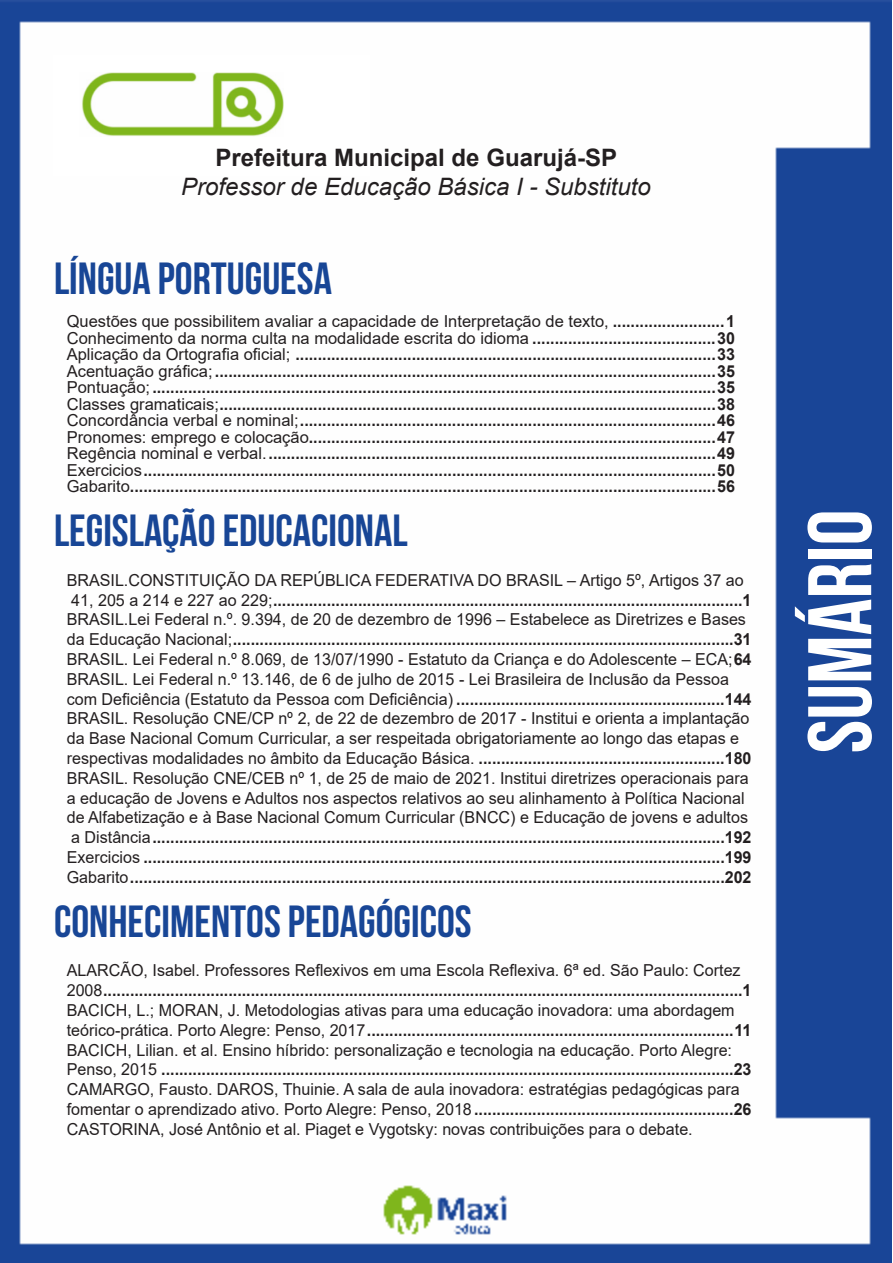
<style>
.page{position:relative;width:893px;height:1263px;background:#fff}
.page>*{position:absolute;margin:0;border:0;box-sizing:border-box;transform-origin:0 0}
.t1{font:700 90px "Bebas Neue";color:#fff}
.t2{font:700 45px "Bebas Neue";color:#184696}
.t3{font:italic 24px "Arial";color:#231f20}
.t4{font:700 24px "Arial";color:#231f20}
.INDICE{font:700 16.5px "Arial";color:#231f20}
.INDICE-2{font:16.5px "Arial";color:#231f20}
.s1{font-weight:700}
.s2{font-weight:400}
</style>
<div class="page">
<img style="left:0;top:0;width:892px;height:1263px">
<div style="left:53px;top:55px;width:317px;height:121px;background:#fff"></div>
<img style="left:82px;top:72px;width:201px;height:64px">
<p class="t4" style="left:216px;top:141px;width:403px">Prefeitura Municipal de Guarujá-SP</p>
<p class="t3" style="left:181px;top:171px;width:471px">Professor de Educação Básica I - Substituto</p>
<p class="t2" style="left:54px;top:254px;width:279px">LÍNGUA PORTUGUESA</p>
<p class="INDICE-2" style="left:67px;top:310px;width:670px">Questões que possibilitem avaliar a capacidade de Interpretação de texto, <span class="s1">.........................1</span></p>
<p class="INDICE-2" style="left:67px;top:326px;width:670px">Conhecimento da norma culta na modalidade escrita do idioma <span class="s1">.........................................30</span></p>
<p class="INDICE" style="left:67px;top:343px;width:670px"><span class="s2">Aplicação da Ortografia oficial;</span> ..............................................................................................33</p>
<p class="INDICE" style="left:67px;top:359px;width:670px"><span class="s2">Acentuação gráfica;</span> ................................................................................................................35</p>
<p class="INDICE" style="left:67px;top:376px;width:670px"><span class="s2">Pontuação;</span>..............................................................................................................................35</p>
<p class="INDICE" style="left:67px;top:392px;width:670px"><span class="s2">Classes gramaticais;</span>...............................................................................................................38</p>
<p class="INDICE" style="left:67px;top:409px;width:670px"><span class="s2">Concordância verbal e nominal;</span>.............................................................................................46</p>
<p class="INDICE" style="left:67px;top:425px;width:670px"><span class="s2">Pronomes: emprego e colocação</span>...........................................................................................47</p>
<p class="INDICE" style="left:67px;top:442px;width:670px"><span class="s2">Regência nominal e verbal.</span>....................................................................................................49</p>
<p class="INDICE" style="left:67px;top:458px;width:670px"><span class="s2">Exercicios</span>................................................................................................................................50</p>
<p class="INDICE" style="left:67px;top:475px;width:670px"><span class="s2">Gabarito</span>...................................................................................................................................56</p>
<p class="t2" style="left:54px;top:506px;width:355px">LEGISLAÇÃO EDUCACIONAL</p>
<p class="INDICE-2" style="left:67px;top:569px;width:679px">BRASIL.CONSTITUIÇÃO DA REPÚBLICA FEDERATIVA DO BRASIL – Artigo 5º, Artigos 37 ao</p>
<p class="INDICE" style="left:71px;top:588px;width:682px"><span class="s2">41, 205 a 214 e 227 ao 229;</span>.........................................................................................................1</p>
<p class="INDICE-2" style="left:67px;top:608px;width:681px">BRASIL.Lei Federal n.º. 9.394, de 20 de dezembro de 1996 – Estabelece as Diretrizes e Bases</p>
<p class="INDICE" style="left:67px;top:628px;width:686px"><span class="s2">da Educação Nacional;</span>................................................................................................................31</p>
<p class="INDICE-2" style="left:67px;top:648px;width:686px">BRASIL. Lei Federal n.º 8.069, de 13/07/1990 - Estatuto da Criança e do Adolescente – ECA;<span class="s1">64</span></p>
<p class="INDICE-2" style="left:67px;top:668px;width:664px">BRASIL. Lei Federal n.º 13.146, de 6 de julho de 2015 - Lei Brasileira de Inclusão da Pessoa</p>
<p class="INDICE" style="left:67px;top:687px;width:686px"><span class="s2">com Deficiência (Estatuto da Pessoa com Deficiência)</span> ............................................................144</p>
<p class="INDICE-2" style="left:67px;top:707px;width:684px">BRASIL. Resolução CNE/CP nº 2, de 22 de dezembro de 2017 - Institui e orienta a implantação</p>
<p class="INDICE-2" style="left:67px;top:727px;width:674px">da Base Nacional Comum Curricular, a ser respeitada obrigatoriamente ao longo das etapas e</p>
<p class="INDICE" style="left:67px;top:746px;width:686px"><span class="s2">respectivas modalidades no âmbito da Educação Básica.</span> .......................................................180</p>
<p class="INDICE-2" style="left:67px;top:767px;width:683px">BRASIL. Resolução CNE/CEB nº 1, de 25 de maio de 2021. Institui diretrizes operacionais para</p>
<p class="INDICE-2" style="left:67px;top:786px;width:679px">a educação de Jovens e Adultos nos aspectos relativos ao seu alinhamento à Política Nacional</p>
<p class="INDICE-2" style="left:67px;top:806px;width:683px">de Alfabetização e à Base Nacional Comum Curricular (BNCC) e Educação de jovens e adultos</p>
<p class="INDICE" style="left:71px;top:826px;width:682px"><span class="s2">a Distância</span>................................................................................................................................192</p>
<p class="INDICE" style="left:67px;top:845px;width:686px"><span class="s2">Exercicios</span> ..................................................................................................................................199</p>
<p class="INDICE" style="left:67px;top:865px;width:686px"><span class="s2">Gabarito</span>.....................................................................................................................................202</p>
<p class="t2" style="left:54px;top:896px;width:419px">CONHECIMENTOS PEDAGÓGICOS</p>
<p class="INDICE-2" style="left:67px;top:959px;width:675px">ALARCÃO, Isabel. Professores Reflexivos em uma Escola Reflexiva. 6ª ed. São Paulo: Cortez</p>
<p class="INDICE" style="left:67px;top:979px;width:686px"><span class="s2">2008</span>...............................................................................................................................................1</p>
<p class="INDICE-2" style="left:67px;top:999px;width:669px">BACICH, L.; MORAN, J. Metodologias ativas para uma educação inovadora: uma abordagem</p>
<p class="INDICE" style="left:67px;top:1018px;width:686px"><span class="s2">teórico-prática. Porto Alegre: Penso, 2017</span>..................................................................................11</p>
<p class="INDICE-2" style="left:67px;top:1038px;width:667px">BACICH, Lilian. et al. Ensino híbrido: personalização e tecnologia na educação. Porto Alegre:</p>
<p class="INDICE" style="left:67px;top:1058px;width:686px"><span class="s2">Penso, 2015</span> ................................................................................................................................23</p>
<p class="INDICE-2" style="left:67px;top:1078px;width:675px">CAMARGO, Fausto. DAROS, Thuinie. A sala de aula inovadora: estratégias pedagógicas para</p>
<p class="INDICE" style="left:67px;top:1097px;width:686px"><span class="s2">fomentar o aprendizado ativo. Porto Alegre: Penso, 2018</span> ..........................................................26</p>
<p class="INDICE-2" style="left:67px;top:1118px;width:627px">CASTORINA, José Antônio et al. Piaget e Vygotsky: novas contribuições para o debate.</p>
<h1 class="t1" style="left:791px;top:753px;width:245px;rotate:-90deg">SUMÁRIO</h1>
</div>
